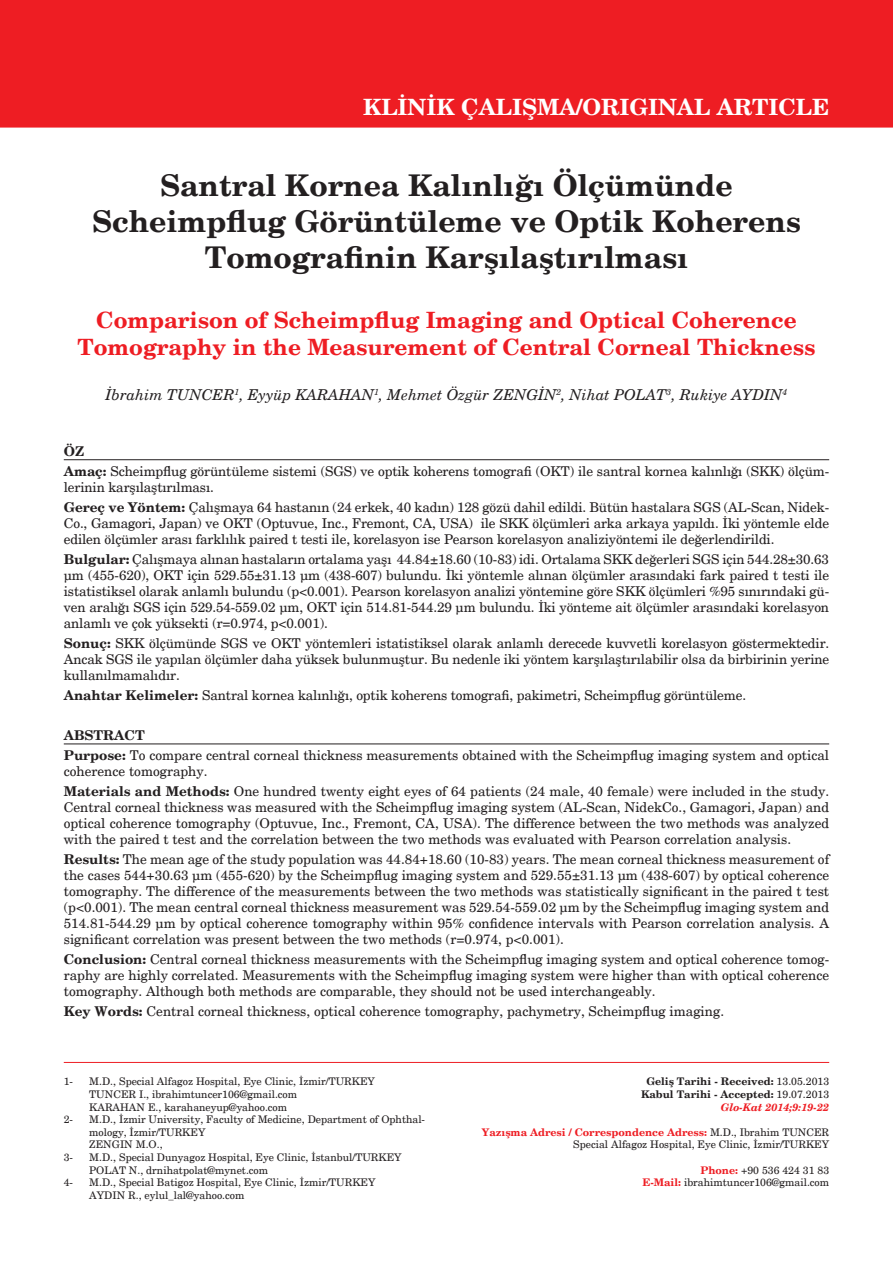
<style>
.page{position:relative;width:893px;height:1263px;background:#fff}
.page>*{position:absolute;margin:0;border:0;box-sizing:border-box;transform-origin:0 0}
.t1{font:700 30px/36px "New Century Schlbk";color:#231f20;text-align:center}
.t2{font:700 22.5px/27px "New Century Schlbk";color:#ee1d23;text-align:center}
.t3{font:700 22.5px "New Century Schlbk";color:#fff}
.t4{font:italic 15px "New Century Schlbk";color:#231f20}
.t5{font:13.5px/15.9px "New Century Schlbk";color:#231f20;text-align:justify}
.t6{font:700 13.5px "New Century Schlbk";color:#231f20}
.t7{font:10.5px/12.6px "New Century Schlbk";color:#231f20}
.t8{font:700 10.5px "New Century Schlbk";color:#231f20}
.t9{font:700 10.5px "New Century Schlbk";color:#ee1d23}
.t10{font:italic 700 10.5px "New Century Schlbk";color:#ee1d23}
.s1{font-weight:700}
.s2{font-weight:400}
.s3{font-weight:400;color:#231f20}
.s4{font-weight:700;color:#ee1d23}
</style>
<div class="page">
<div style="left:0;top:0;width:893px;height:128px;background:#ee1d23"></div>
<hr style="left:64px;top:459px;width:765px;height:1px;background:#231f20">
<hr style="left:64px;top:743px;width:765px;height:1px;background:#231f20">
<hr style="left:64px;top:1062px;width:765px;height:1px;background:#ee1d23">
<p class="t3" style="left:363px;top:92px;width:468px">KLİNİK ÇALIŞMA/ORIGINAL ARTICLE</p>
<p class="t1" style="left:92px;top:168px;width:710px">Santral Kornea Kalınlığı Ölçümünde<br>Scheimpflug Görüntüleme ve Optik Koherens<br>Tomografinin Karşılaştırılması</p>
<p class="t2" style="left:78px;top:307px;width:739px">Comparison of Scheimpflug Imaging and Optical Coherence<br>Tomography in the Measurement of Central Corneal Thickness</p>
<p class="t4" style="left:106px;top:385px;width:683px">İbrahim TUNCER<sup>1</sup>, Eyyüp KARAHAN<sup>1</sup>, Mehmet Özgür ZENGİN<sup>2</sup>, Nihat POLAT<sup>3</sup>, Rukiye AYDIN<sup>4</sup></p>
<p class="t6" style="left:64px;top:442px;width:22px">ÖZ</p>
<p class="t5" style="left:64px;top:463px;width:767px"><span class="s1">Amaç:</span> Scheimpflug görüntüleme sistemi (SGS) ve optik koherens tomografi (OKT) ile santral kornea kalınlığı (SKK) ölçüm&shy;lerinin karşılaştırılması.</p>
<p class="t5" style="left:64px;top:499px;width:767px"><span class="s1">Gereç ve Yöntem:</span> Çalışmaya 64 hastanın (24 erkek, 40 kadın) 128 gözü dahil edildi. Bütün hastalara SGS (AL-Scan, Nidek-Co., Gamagori, Japan) ve OKT (Optuvue, Inc., Fremont, CA, USA) ile SKK ölçümleri arka arkaya yapıldı. İki yöntemle elde edilen ölçümler arası farklılık paired t testi ile, korelasyon ise Pearson korelasyon analiziyöntemi ile değerlendirildi.</p>
<p class="t5" style="left:64px;top:551px;width:767px"><span class="s1">Bulgular:</span> Çalışmaya alınan hastaların ortalama yaşı 44.84±18.60 (10-83) idi. Ortalama SKK değerleri SGS için 544.28±30.63 µm (455-620), OKT için 529.55±31.13 µm (438-607) bulundu. İki yöntemle alınan ölçümler arasındaki fark paired t testi ile istatistiksel olarak anlamlı bulundu (p&lt;0.001). Pearson korelasyon analizi yöntemine göre SKK ölçümleri %95 sınırındaki gü&shy;ven aralığı SGS için 529.54-559.02 µm, OKT için 514.81-544.29 µm bulundu. İki yönteme ait ölçümler arasındaki korelasyon anlamlı ve çok yüksekti (r=0.974, p&lt;0.001).</p>
<p class="t5" style="left:64px;top:635px;width:767px"><span class="s1">Sonuç:</span> SKK ölçümünde SGS ve OKT yöntemleri istatistiksel olarak anlamlı derecede kuvvetli korelasyon göstermektedir.<br>Ancak SGS ile yapılan ölçümler daha yüksek bulunmuştur. Bu nedenle iki yöntem karşılaştırılabilir olsa da birbirinin yerine kullanılmamalıdır.</p>
<p class="t5" style="left:64px;top:687px;width:684px"><span class="s1">Anahtar Kelimeler:</span> Santral kornea kalınlığı, optik koherens tomografi, pakimetri, Scheimpflug görüntüleme.</p>
<p class="t6" style="left:64px;top:727px;width:82px">ABSTRACT</p>
<p class="t5" style="left:64px;top:747px;width:767px"><span class="s1">Purpose:</span> To compare central corneal thickness measurements obtained with the Scheimpflug imaging system and optical coherence tomography.</p>
<p class="t5" style="left:64px;top:784px;width:767px"><span class="s1">Materials and Methods:</span> One hundred twenty eight eyes of 64 patients (24 male, 40 female) were included in the study.<br>Central corneal thickness was measured with the Scheimpflug imaging system (AL-Scan, NidekCo., Gamagori, Japan) and optical coherence tomography (Optuvue, Inc., Fremont, CA, USA). The difference between the two methods was analyzed with the paired t test and the correlation between the two methods was evaluated with Pearson correlation analysis.</p>
<p class="t5" style="left:64px;top:851px;width:767px"><span class="s1">Results:</span> The mean age of the study population was 44.84+18.60 (10-83) years. The mean corneal thickness measurement of the cases 544+30.63 μm (455-620) by the Scheimpflug imaging system and 529.55±31.13 µm (438-607) by optical coherence tomography. The difference of the measurements between the two methods was statistically significant in the paired t test (p&lt;0.001). The mean central corneal thickness measurement was 529.54-559.02 µm by the Scheimpflug imaging system and 514.81-544.29 µm by optical coherence tomography within 95% confidence intervals with Pearson correlation analysis. A significant correlation was present between the two methods (r=0.974, p&lt;0.001).</p>
<p class="t5" style="left:64px;top:951px;width:767px"><span class="s1">Conclusion:</span> Central corneal thickness measurements with the Scheimpflug imaging system and optical coherence tomog&shy;raphy are highly correlated. Measurements with the Scheimpflug imaging system were higher than with optical coherence tomography. Although both methods are comparable, they should not be used interchangeably.</p>
<p class="t5" style="left:64px;top:1003px;width:662px"><span class="s1">Key Words:</span> Central corneal thickness, optical coherence tomography, pachymetry, Scheimpflug imaging.</p>
<p class="t7" style="left:64px;top:1075px;width:11px">1-</p>
<p class="t7" style="left:89px;top:1075px;width:287px">M.D., Special Alfagoz Hospital, Eye Clinic, İzmir/TURKEY</p>
<p class="t7" style="left:89px;top:1088px;width:209px">TUNCER I., ibrahimtuncer106@gmail.com</p>
<p class="t7" style="left:89px;top:1100px;width:199px">KARAHAN E., karahaneyup@yahoo.com</p>
<p class="t7" style="left:64px;top:1113px;width:11px">2-</p>
<p class="t7" style="left:89px;top:1113px;width:337px">M.D., İzmir University, Faculty of Medicine, Department of Ophthal&shy;mology, İzmir/TURKEY</p>
<p class="t7" style="left:89px;top:1138px;width:75px">ZENGIN M.O.,</p>
<p class="t7" style="left:64px;top:1151px;width:11px">3-</p>
<p class="t7" style="left:89px;top:1151px;width:314px">M.D., Special Dunyagoz Hospital, Eye Clinic, İstanbul/TURKEY</p>
<p class="t7" style="left:89px;top:1163px;width:180px">POLAT N., drnihatpolat@mynet.com</p>
<p class="t7" style="left:64px;top:1176px;width:11px">4-</p>
<p class="t7" style="left:89px;top:1176px;width:288px">M.D., Special Batigoz Hospital, Eye Clinic, İzmir/TURKEY</p>
<p class="t7" style="left:89px;top:1189px;width:157px">AYDIN R., eylul_lal@yahoo.com</p>
<p class="t8" style="left:646px;top:1075px;width:184px">Geliş Tarihi - Received: <span class="s2">13.05.2013</span></p>
<p class="t8" style="left:641px;top:1087px;width:190px">Kabul Tarihi - Accepted: <span class="s2">19.07.2013</span></p>
<p class="t10" style="left:721px;top:1100px;width:110px">Glo-Kat 2014;9:19-22</p>
<p class="t9" style="left:482px;top:1125px;width:349px">Yazışma Adresi / Correspondence Adress: <span class="s3">M.D., Ibrahim TUNCER</span></p>
<p class="t7" style="left:573px;top:1138px;width:257px">Special Alfagoz Hospital, Eye Clinic, İzmir/TURKEY</p>
<p class="t7" style="left:700px;top:1163px;width:130px"><span class="s4">Phone:</span> +90 536 424 31 83</p>
<p class="t7" style="left:642px;top:1176px;width:188px"><span class="s4">E-Mail:</span> ibrahimtuncer106@gmail.com</p>
</div>
